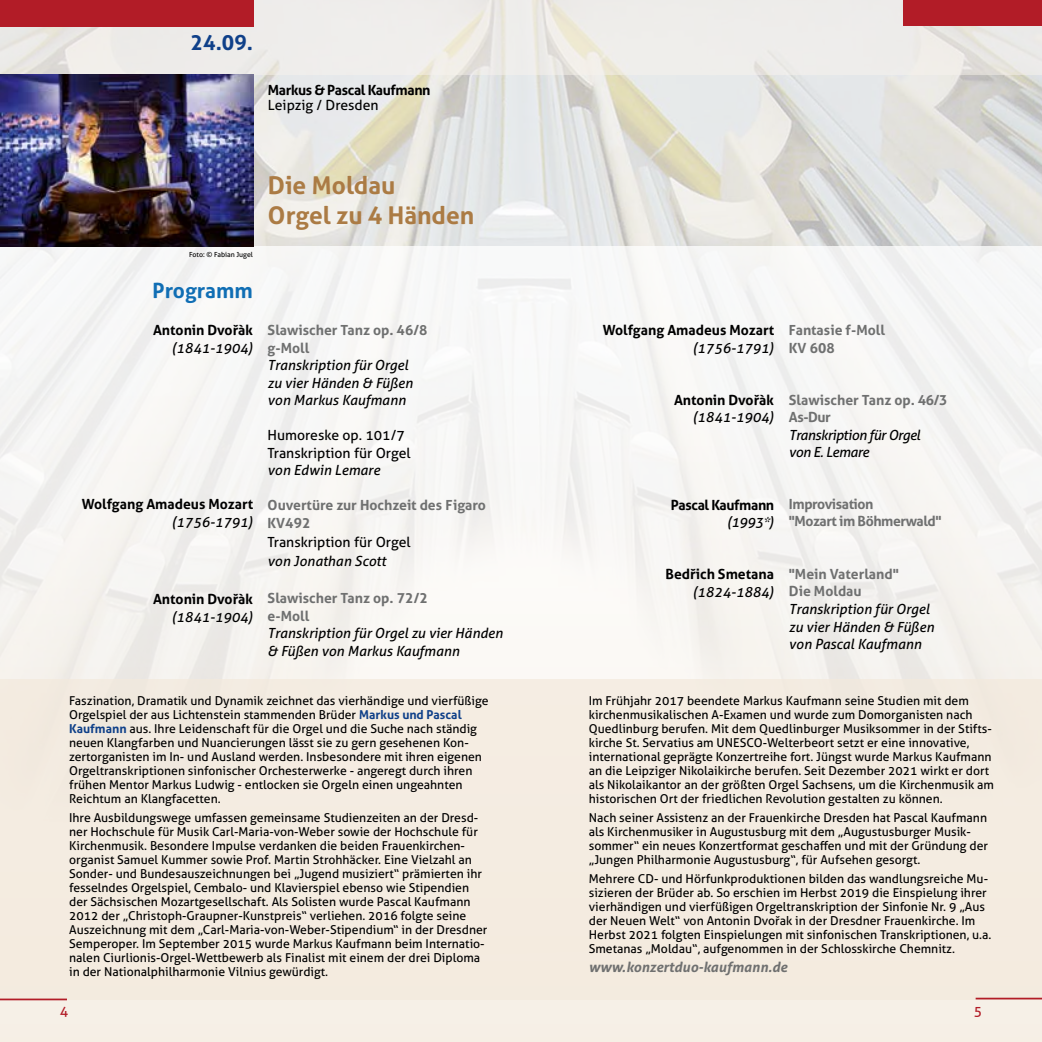
<style>
.page{position:relative;width:1042px;height:1042px;background:#fff}
.page>*{position:absolute;margin:0;border:0;box-sizing:border-box;transform-origin:0 0}
.t1{font:700 24.5px/30.3px "Aller";color:#ab7b44}
.t2{font:700 21px "Aller";color:#106eb4}
.t3{font:700 21px "Aller";color:#0f4089}
.t4{font:italic 14px/17.5px "Aller";color:#000}
.t5{font:700 14px/17.5px "Aller";color:#6f7070}
.t6{font:700 14px "Aller";color:#000}
.t7{font:14px/17.5px "Aller";color:#000}
.t8{font:700 14px "Aller";letter-spacing:-.03em;color:#000}
.t9{font:700 14px/17.5px "Aller";letter-spacing:-.03em;color:#6f7070}
.t10{font:italic 14px/17.5px "Aller";letter-spacing:-.03em;color:#000}
.t11{font:italic 700 14px "Aller";color:#6f7070}
.t12{font:14px "Aller";color:#b21c27}
.t13{font:12.25px/14px "Aller";color:#000}
.t14{font:7px "Aller";color:#000}
.s1{font-weight:700;color:#0f4089}
</style>
<div class="page">
<img style="left:253px;top:74px;width:789px;height:173px">
<div style="left:521px;top:247px;width:521px;height:795px;background:linear-gradient(to right,#f8f7f4,#f4f2f0)"></div>
<div style="left:0;top:247px;width:521px;height:795px;background:linear-gradient(to right,#f4f2f0,#f8f6f4)"></div>
<svg style="left:521px;top:0;width:521px;height:74px;fill:#eeedea"></svg>
<svg style="left:0;top:0;width:521px;height:74px;fill:#eeecea"></svg>
<div style="left:903px;top:0;width:139px;height:26px;background:#b21c27"></div>
<div style="left:0;top:0;width:253px;height:26px;background:#b21c27"></div>
<img style="left:0;top:74px;width:253px;height:173px">
<div style="left:0;top:680px;width:1042px;height:320px;background:#f3e9dc"></div>
<hr style="left:0;top:998px;width:67px;height:2px;background:#b21c27">
<hr style="left:975px;top:997px;width:67px;height:2px;background:#b21c27">
<h2 class="t3" style="left:190px;top:29px;width:64px">24.09.</h2>
<p class="t8" style="left:268px;top:81px;width:164px">Markus &amp; Pascal Kaufmann</p>
<p class="t7" style="left:268px;top:97px;width:112px">Leipzig / Dresden</p>
<p class="t14" style="left:189px;top:250px;width:65px">Foto: © Fabian Jugel</p>
<h2 class="t2" style="left:152px;top:277px;width:102px">Programm</h2>
<p class="t6" style="left:153px;top:321px;width:101px">Antonin Dvořàk</p>
<p class="t4" style="left:172px;top:339px;width:83px">(1841-1904)</p>
<p class="t6" style="left:82px;top:495px;width:173px">Wolfgang Amadeus Mozart</p>
<p class="t4" style="left:172px;top:513px;width:83px">(1756-1791)</p>
<p class="t6" style="left:153px;top:590px;width:101px">Antonin Dvořàk</p>
<p class="t4" style="left:172px;top:608px;width:83px">(1841-1904)</p>
<h1 class="t1" style="left:268px;top:170px;width:208px">Die Moldau<br>Orgel zu 4 Händen</h1>
<p class="t5" style="left:268px;top:321px;width:161px">Slawischer Tanz op. 46/8 g-Moll</p>
<p class="t4" style="left:268px;top:356px;width:147px">Transkription für Orgel zu vier Händen &amp; Füßen von Markus Kaufmann</p>
<p class="t7" style="left:268px;top:426px;width:144px">Humoreske op. 101/7<br>Transkription für Orgel</p>
<p class="t4" style="left:268px;top:461px;width:114px">von Edwin Lemare</p>
<p class="t5" style="left:268px;top:496px;width:220px">Ouvertüre zur Hochzeit des Figaro<br>KV492</p>
<p class="t7" style="left:268px;top:533px;width:144px">Transkription für Orgel</p>
<p class="t4" style="left:268px;top:552px;width:120px">von Jonathan Scott</p>
<p class="t5" style="left:268px;top:589px;width:162px">Slawischer Tanz op. 72/2 e-Moll</p>
<p class="t4" style="left:268px;top:624px;width:237px">Transkription für Orgel zu vier Händen &amp; Füßen von Markus Kaufmann</p>
<p class="t13" style="left:69px;top:693px;width:421px">Faszination, Dramatik und Dynamik zeichnet das vierhändige und vierfüßige Orgelspiel der aus Lichtenstein stammenden Brüder <span class="s1">Markus und Pascal Kaufmann</span> aus. Ihre Leidenschaft für die Orgel und die Suche nach ständig neuen Klangfarben und Nuancierungen lässt sie zu gern gesehenen Kon&shy;zertorganisten im In- und Ausland werden. Insbesondere mit ihren eigenen Orgeltranskriptionen sinfonischer Orchesterwerke - angeregt durch ihren frühen Mentor Markus Ludwig - entlocken sie Orgeln einen ungeahnten Reichtum an Klangfacetten.</p>
<p class="t13" style="left:69px;top:810px;width:420px">Ihre Ausbildungswege umfassen gemeinsame Studienzeiten an der Dresd&shy;ner Hochschule für Musik Carl-Maria-von-Weber sowie der Hochschule für Kirchenmusik. Besondere Impulse verdanken die beiden Frauenkirchen&shy;organist Samuel Kummer sowie Prof. Martin Strohhäcker. Eine Vielzahl an Sonder- und Bundesauszeichnungen bei „Jugend musiziert“ prämierten ihr fesselndes Orgelspiel, Cembalo- und Klavierspiel ebenso wie Stipendien der Sächsischen Mozartgesellschaft. Als Solisten wurde Pascal Kaufmann 2012 der „Christoph-Graupner-Kunstpreis“ verliehen. 2016 folgte seine Auszeichnung mit dem „Carl-Maria-von-Weber-Stipendium“ in der Dresdner Semperoper. Im September 2015 wurde Markus Kaufmann beim Internatio&shy;nalen Ciurlionis-Orgel-Wettbewerb als Finalist mit einem der drei Diploma in der Nationalphilharmonie Vilnius gewürdigt.</p>
<p class="t6" style="left:603px;top:321px;width:173px">Wolfgang Amadeus Mozart</p>
<p class="t4" style="left:692px;top:339px;width:83px">(1756-1791)</p>
<p class="t6" style="left:674px;top:391px;width:101px">Antonin Dvořàk</p>
<p class="t4" style="left:692px;top:408px;width:83px">(1841-1904)</p>
<p class="t5" style="left:789px;top:321px;width:98px">Fantasie f-Moll<br>KV 608</p>
<p class="t5" style="left:789px;top:391px;width:160px">Slawischer Tanz op. 46/3<br>As-Dur</p>
<p class="t10" style="left:789px;top:426px;width:133px">Transkription für Orgel von E. Lemare</p>
<p class="t8" style="left:671px;top:496px;width:105px">Pascal Kaufmann</p>
<p class="t4" style="left:727px;top:513px;width:49px">(1993*)</p>
<p class="t6" style="left:665px;top:565px;width:110px">Bedřich Smetana</p>
<p class="t4" style="left:692px;top:583px;width:83px">(1824-1884)</p>
<p class="t9" style="left:789px;top:495px;width:154px">Improvisation<br>"Mozart im Böhmerwald"</p>
<p class="t5" style="left:789px;top:565px;width:111px">"Mein Vaterland"<br>Die Moldau</p>
<p class="t4" style="left:789px;top:600px;width:147px">Transkription für Orgel zu vier Händen &amp; Füßen von Pascal Kaufmann</p>
<p class="t13" style="left:589px;top:693px;width:407px">Im Frühjahr 2017 beendete Markus Kaufmann seine Studien mit dem kirchenmusikalischen A-Examen und wurde zum Domorganisten nach Quedlinburg berufen. Mit dem Quedlinburger Musiksommer in der Stifts&shy;kirche St. Servatius am UNESCO-Welterbeort setzt er eine innovative, international geprägte Konzertreihe fort. Jüngst wurde Markus Kaufmann an die Leipziger Nikolaikirche berufen. Seit Dezember 2021 wirkt er dort als Nikolaikantor an der größten Orgel Sachsens, um die Kirchenmusik am historischen Ort der friedlichen Revolution gestalten zu können.</p>
<p class="t13" style="left:589px;top:810px;width:401px">Nach seiner Assistenz an der Frauenkirche Dresden hat Pascal Kaufmann als Kirchenmusiker in Augustusburg mit dem „Augustusburger Musik&shy;sommer“ ein neues Konzertformat geschaffen und mit der Gründung der „Jungen Philharmonie Augustusburg“, für Aufsehen gesorgt.</p>
<p class="t13" style="left:589px;top:871px;width:404px">Mehrere CD- und Hörfunkproduktionen bilden das wandlungsreiche Mu&shy;sizieren der Brüder ab. So erschien im Herbst 2019 die Einspielung ihrer vierhändigen und vierfüßigen Orgeltranskription der Sinfonie Nr. 9 „Aus der Neuen Welt“ von Antonin Dvořak in der Dresdner Frauenkirche. Im Herbst 2021 folgten Einspielungen mit sinfonischen Transkriptionen, u.a.<br>Smetanas „Moldau“, aufgenommen in der Schlosskirche Chemnitz.</p>
<p class="t11" style="left:589px;top:957px;width:200px">www.konzertduo-kaufmann.de</p>
<p class="t12" style="left:60px;top:1002px;width:10px">4</p>
<p class="t12" style="left:974px;top:1002px;width:10px">5</p>
</div>
